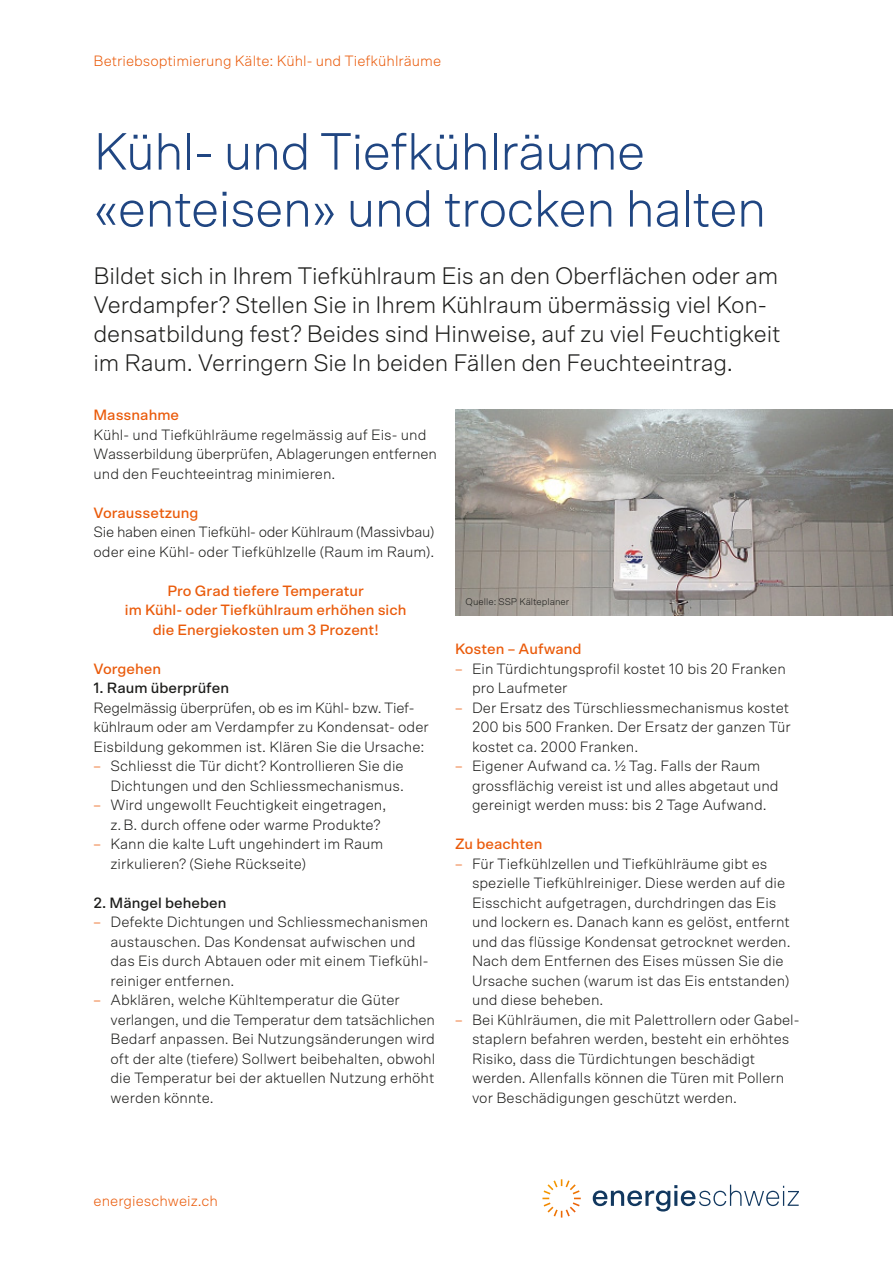
<style>
.page{position:relative;width:893px;height:1263px;background:#fff}
.page>*{position:absolute;margin:0;border:0;box-sizing:border-box;transform-origin:0 0}
.t1{font:300 52.5px/57px "Scto Grotesk A";letter-spacing:-.02em;color:#204682}
.t2{font:300 24px/29.2px "Scto Grotesk A";letter-spacing:-.01em;color:#1d1d1b}
.t3{font:300 15px/19.5px "Scto Grotesk A";color:#1d1d1b}
.t4{font:500 15px/19.5px "Scto Grotesk A";color:#ea5b0b;text-align:center}
.t5{font:300 15px/19.5px "Scto Grotesk A";letter-spacing:-.02em;color:#1d1d1b}
.t6{font:300 15px "Scto Grotesk A";color:#ea5b0b}
.t7{font:500 15px "Scto Grotesk A";color:#1d1d1b}
.t8{font:300 9.75px "Scto Grotesk A";color:#1d1d1b}
.s1{color:#ea5b0b}
</style>
<div class="page">
<img style="left:455px;top:410px;width:438px;height:205px">
<svg style="left:593px;top:1185px;width:206px;height:26px"></svg>
<svg style="left:542px;top:1179px;width:39px;height:38px"></svg>
<p class="t6" style="left:94px;top:52px;width:349px">Betriebsoptimierung Kälte: Kühl- und Tiefkühlräume</p>
<h1 class="t1" style="left:94px;top:122px;width:674px">Kühl- und Tiefkühlräume «enteisen» und trocken halten</h1>
<p class="t2" style="left:94px;top:260px;width:688px">Bildet sich in Ihrem Tiefkühlraum Eis an den Oberflächen oder am Verdampfer? Stellen Sie in Ihrem Kühlraum übermässig viel Kon&shy;densatbildung fest? Beides sind Hinweise, auf zu viel Feuchtigkeit im Raum. Verringern Sie In beiden Fällen den Feuchteeintrag.</p>
<p class="t4" style="left:94px;top:405px;width:87px">Massnahme</p>
<p class="t3" style="left:94px;top:424px;width:345px">Kühl- und Tiefkühlräume regelmässig auf Eis- und<br>Wasserbildung überprüfen, Ablagerungen entfernen und den Feuchteeintrag minimieren.</p>
<p class="t4" style="left:94px;top:502px;width:107px">Voraussetzung</p>
<p class="t5" style="left:94px;top:522px;width:342px">Sie haben einen Tiefkühl- oder Kühlraum (Massivbau) oder eine Kühl- oder Tiefkühlzelle (Raum im Raum).</p>
<p class="t4" style="left:125px;top:580px;width:283px">Pro Grad tiefere Temperatur<br>im Kühl- oder Tiefkühlraum erhöhen sich die Energiekosten um 3 Prozent!</p>
<p class="t4" style="left:94px;top:658px;width:69px">Vorgehen</p>
<p class="t7" style="left:94px;top:679px;width:137px">1. Raum überprüfen</p>
<p class="t3" style="left:94px;top:697px;width:337px">Regelmässig überprüfen, ob es im Kühl- bzw. Tief&shy;kühlraum oder am Verdampfer zu Kondensat- oder<br>Eisbildung gekommen ist. Klären Sie die Ursache:</p>
<p class="t3" style="left:94px;top:756px;width:312px;text-align:right"><span class="s1">–</span> Schliesst die Tür dicht? Kontrollieren Sie die<br>Dichtungen und den Schliessmechanismus.</p>
<p class="t3" style="left:111px;top:795px;width:277px;text-indent:-17px"><span class="s1">–</span> Wird ungewollt Feuchtigkeit eingetragen, z.B. durch offene oder warme Produkte?</p>
<p class="t3" style="left:111px;top:834px;width:274px;text-indent:-17px"><span class="s1">–</span> Kann die kalte Luft ungehindert im Raum zirkulieren? (Siehe Rückseite)</p>
<p class="t7" style="left:94px;top:893px;width:134px">2. Mängel beheben</p>
<p class="t3" style="left:111px;top:912px;width:319px;text-indent:-17px"><span class="s1">–</span> Defekte Dichtungen und Schliessmechanismen austauschen. Das Kondensat aufwischen und das Eis durch Abtauen oder mit einem Tiefkühl&shy;reiniger entfernen.</p>
<p class="t3" style="left:111px;top:990px;width:326px;text-indent:-17px"><span class="s1">–</span> Abklären, welche Kühltemperatur die Güter verlangen, und die Temperatur dem tatsächlichen Bedarf anpassen. Bei Nutzungsänderungen wird oft der alte (tiefere) Sollwert beibehalten, obwohl die Temperatur bei der aktuellen Nutzung erhöht werden könnte.</p>
<p class="t8" style="left:466px;top:595px;width:105px">Quelle: SSP Kälteplaner</p>
<p class="t4" style="left:455px;top:639px;width:128px">Kosten – Aufwand</p>
<p class="t3" style="left:472px;top:658px;width:315px;text-indent:-17px"><span class="s1">–</span> Ein Türdichtungsprofil kostet 10 bis 20 Franken pro Laufmeter</p>
<p class="t3" style="left:472px;top:697px;width:320px;text-align:justify;text-indent:-17px"><span class="s1">–</span> Der Ersatz des Türschliessmechanismus kostet 200 bis 500 Franken. Der Ersatz der ganzen Tür kostet ca. 2000 Franken.</p>
<p class="t3" style="left:472px;top:756px;width:308px;text-indent:-17px"><span class="s1">–</span> Eigener Aufwand ca. ½ Tag. Falls der Raum grossflächig vereist ist und alles abgetaut und gereinigt werden muss: bis 2 Tage Aufwand.</p>
<p class="t4" style="left:455px;top:834px;width:89px">Zu beachten</p>
<p class="t3" style="left:472px;top:853px;width:320px;text-indent:-17px"><span class="s1">–</span> Für Tiefkühlzellen und Tiefkühlräume gibt es spezielle Tiefkühlreiniger. Diese werden auf die Eisschicht aufgetragen, durchdringen das Eis und lockern es. Danach kann es gelöst, entfernt und das flüssige Kondensat getrocknet werden.<br>Nach dem Entfernen des Eises müssen Sie die Ursache suchen (warum ist das Eis entstanden) und diese beheben.</p>
<p class="t3" style="left:472px;top:1009px;width:329px;text-indent:-17px"><span class="s1">–</span> Bei Kühlräumen, die mit Palettrollern oder Gabel&shy;staplern befahren werden, besteht ein erhöhtes Risiko, dass die Türdichtungen beschädigt werden. Allenfalls können die Türen mit Pollern vor Beschädigungen geschützt werden.</p>
<p class="t6" style="left:94px;top:1191px;width:126px">energieschweiz.ch</p>
</div>
